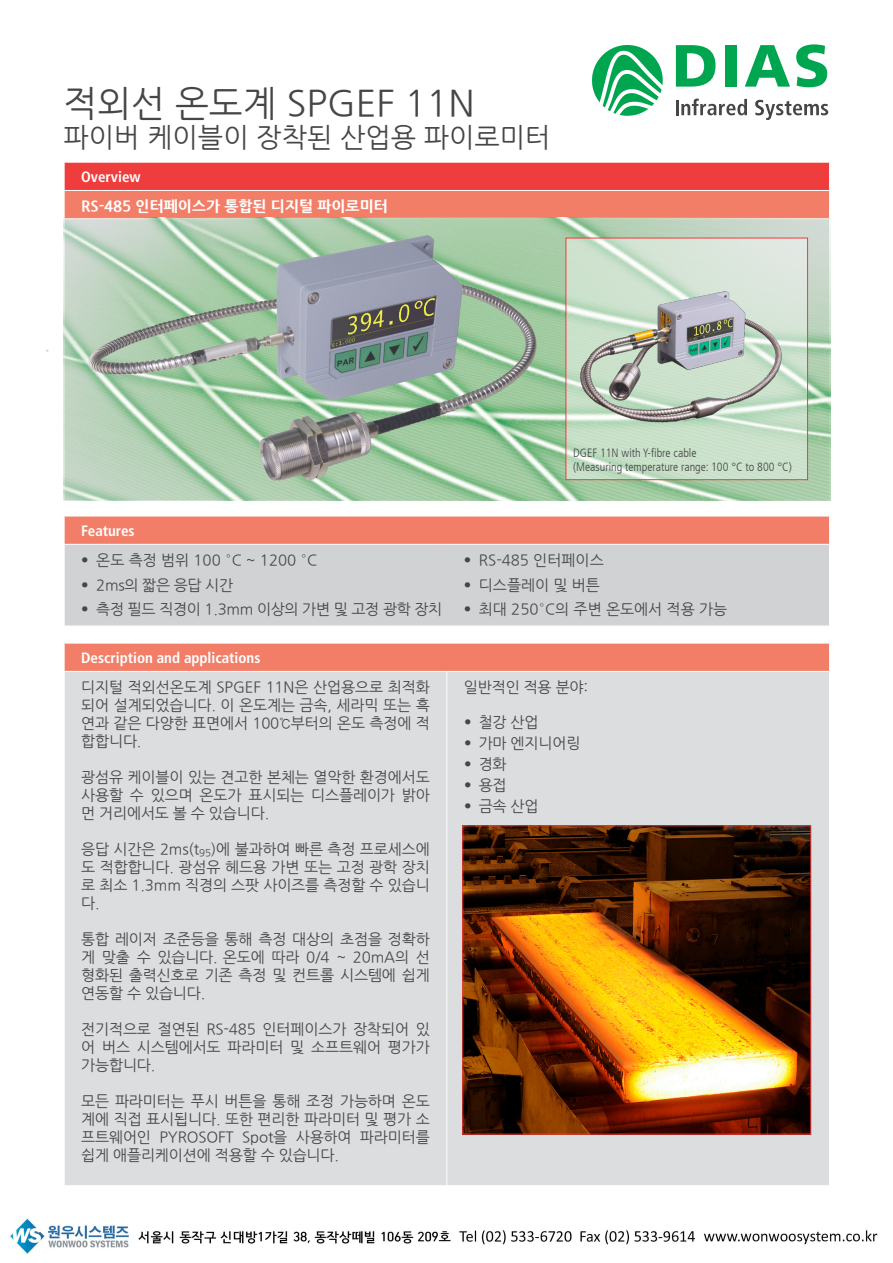
<style>
.page{position:relative;width:893px;height:1263px;background:#fff}
.page>*{position:absolute;margin:0;border:0;box-sizing:border-box;transform-origin:0 0}
.t1{font:36px "Nanum Gothic";color:#454647}
.t2{font:27px "Nanum Gothic";color:#454647}
.t3{font:15px/18px "Nanum Gothic";letter-spacing:-.01em;color:#454647;text-align:justify}
.Bildunterschriften_u{font:700 condensed 15px "Frutiger LT Com";color:#fff}
.Tabellenüberschrifte{font:800 15px "Nanum Gothic";color:#fff}
.Tabellenüberschrifte-2{font:700 condensed 15px "Frutiger LT Com";color:#fff}
.t4{font:300 condensed 12px/14.4px "Frutiger LT Com";color:#454647}
.s1{font-family:"Frutiger LT Com";font-weight:300;font-stretch:condensed}
</style>
<div class="page">
<svg style="left:592px;top:45px;width:71px;height:71px"></svg>
<svg style="left:676px;top:99px;width:71px;height:16px"></svg>
<svg style="left:755px;top:100px;width:73px;height:20px"></svg>
<svg style="left:676px;top:45px;width:39px;height:42px"></svg>
<div style="left:726px;top:45px;width:11px;height:42px;background:#00a54f"></div>
<svg style="left:745px;top:45px;width:45px;height:42px"></svg>
<svg style="left:796px;top:44px;width:31px;height:43px"></svg>
<div style="left:64px;top:643px;width:765px;height:28px;background:#f37e68"></div>
<div style="left:65px;top:672px;width:764px;height:513px;background:#dcdddf"></div>
<hr style="left:64px;top:643px;width:383px;height:1px;background:#fff">
<svg style="left:64px;top:643px;width:1px;height:28px"></svg>
<hr style="left:447px;top:643px;width:383px;height:1px;background:#fff">
<hr style="left:446px;top:672px;width:1px;height:513px;background:#fff">
<img style="left:464px;top:827px;width:345px;height:305px">
<div style="left:462px;top:825px;width:349px;height:309px;border:1px solid #ee3d3c"></div>
<div style="left:64px;top:162px;width:765px;height:28px;background:#ee3d3c"></div>
<div style="left:64px;top:190px;width:765px;height:29px;background:#f37e68"></div>
<hr style="left:64px;top:162px;width:766px;height:1px;background:#fff">
<hr style="left:64px;top:190px;width:766px;height:1px;background:#fff">
<svg style="left:64px;top:163px;width:1px;height:55px"></svg>
<div style="left:64px;top:516px;width:765px;height:28px;background:#f37e68"></div>
<div style="left:65px;top:545px;width:764px;height:81px;background:#d1d2d4"></div>
<hr style="left:64px;top:516px;width:383px;height:1px;background:#fff">
<svg style="left:64px;top:516px;width:1px;height:28px"></svg>
<hr style="left:447px;top:516px;width:383px;height:1px;background:#fff">
<img style="left:64px;top:218px;width:766px;height:282px">
<svg style="left:568px;top:240px;width:238px;height:238px"></svg>
<img style="left:568px;top:252px;width:238px;height:216px">
<div style="left:566px;top:238px;width:242px;height:242px;border:1px solid #ee3d3c"></div>
<img style="left:47px;top:236px;width:490px;height:249px">
<img style="left:9px;top:1218px;width:869px;height:36px">
<p class="t1" style="left:63px;top:86px;width:413px">적외선 온도계 SPGEF 11N</p>
<p class="t2" style="left:63px;top:125px;width:489px">파이버 케이블이 장착된 산업용 파이로미터</p>
<p class="Tabellenüberschrifte-2" style="left:81px;top:168px;width:61px">Overview</p>
<p class="Tabellenüberschrifte" style="left:81px;top:198px;width:308px">RS-485 인터페이스가 통합된 디지털 파이로미터</p>
<p class="Bildunterschriften_u" style="left:81px;top:522px;width:55px">Features</p>
<p class="t3" style="left:81px;top:551px;width:237px"><span class="s1">•</span> 온도 측정 범위 100 °C ~ 1200 °C</p>
<p class="t3" style="left:81px;top:576px;width:153px"><span class="s1">•</span> 2ms의 짧은 응답 시간</p>
<p class="t3" style="left:81px;top:601px;width:363px"><span class="s1">•</span> 측정 필드 직경이 1.3mm 이상의 가변 및 고정 광학 장치</p>
<p class="Bildunterschriften_u" style="left:81px;top:649px;width:181px">Description and applications</p>
<p class="t3" style="left:81px;top:678px;width:350px">디지털 적외선온도계 SPGEF 11N은 산업용으로 최적화 되어 설계되었습니다. 이 온도계는 금속, 세라믹 또는 흑 연과 같은 다양한 표면에서 100℃부터의 온도 측정에 적 합합니다.</p>
<p class="t3" style="left:81px;top:768px;width:350px">광섬유 케이블이 있는 견고한 본체는 열악한 환경에서도 사용할 수 있으며 온도가 표시되는 디스플레이가 밝아 먼 거리에서도 볼 수 있습니다.</p>
<p class="t3" style="left:81px;top:840px;width:350px">응답 시간은 2ms(t<sub>95</sub>)에 불과하여 빠른 측정 프로세스에 도 적합합니다. 광섬유 헤드용 가변 또는 고정 광학 장치 로 최소 1.3mm 직경의 스팟 사이즈를 측정할 수 있습니 다.</p>
<p class="t3" style="left:81px;top:930px;width:350px">통합 레이저 조준등을 통해 측정 대상의 초점을 정확하 게 맞출 수 있습니다. 온도에 따라 0/4 ~ 20mA의 선 형화된 출력신호로 기존 측정 및 컨트롤 시스템에 쉽게 연동할 수 있습니다.</p>
<p class="t3" style="left:81px;top:1020px;width:350px">전기적으로 절연된 RS-485 인터페이스가 장착되어 있 어 버스 시스템에서도 파라미터 및 소프트웨어 평가가 가능합니다.</p>
<p class="t3" style="left:81px;top:1092px;width:350px">모든 파라미터는 푸시 버튼을 통해 조정 가능하며 온도 계에 직접 표시됩니다. 또한 편리한 파라미터 및 평가 소 프트웨어인 PYROSOFT Spot을 사용하여 파라미터를 쉽게 애플리케이션에 적용할 수 있습니다.</p>
<p class="t4" style="left:573px;top:446px;width:220px">DGEF 11N with Y-fibre cable<br>(Measuring temperature range: 100 °C to 800 °C)</p>
<p class="t3" style="left:464px;top:551px;width:141px"><span class="s1">•</span> RS-485 인터페이스</p>
<p class="t3" style="left:464px;top:576px;width:138px"><span class="s1">•</span> 디스플레이 및 버튼</p>
<p class="t3" style="left:464px;top:601px;width:265px"><span class="s1">•</span> 최대 250°C의 주변 온도에서 적용 가능</p>
<p class="t3" style="left:464px;top:678px;width:126px">일반적인 적용 분야:</p>
<p class="t3" style="left:464px;top:713px;width:76px"><span class="s1">•</span> 철강 산업</p>
<p class="t3" style="left:464px;top:734px;width:118px"><span class="s1">•</span> 가마 엔지니어링</p>
<p class="t3" style="left:464px;top:755px;width:44px"><span class="s1">•</span> 경화</p>
<p class="t3" style="left:464px;top:776px;width:44px"><span class="s1">•</span> 용접</p>
<p class="t3" style="left:464px;top:797px;width:76px"><span class="s1">•</span> 금속 산업</p>
</div>
